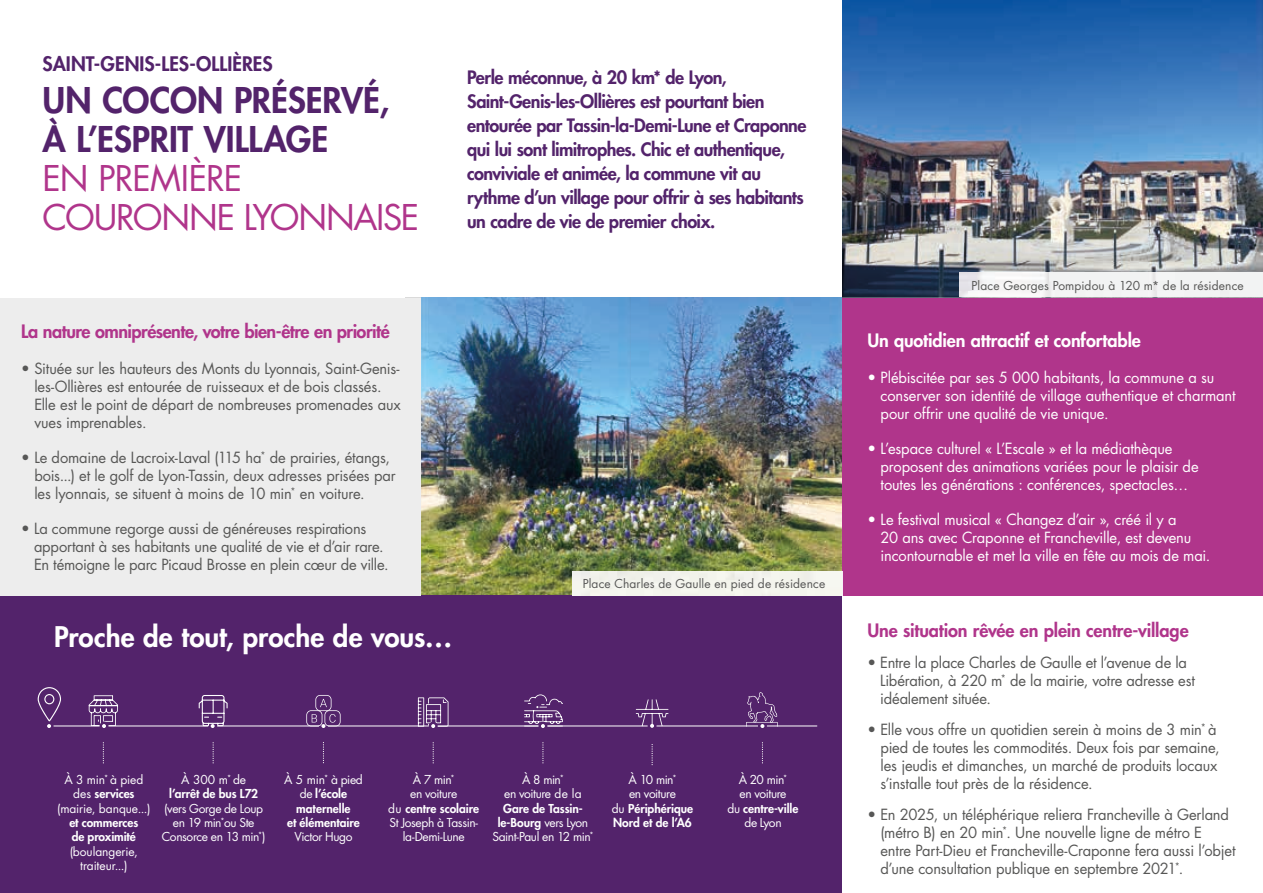
<style>
.page{position:relative;width:1263px;height:893px;background:#fff}
.page>*{position:absolute;margin:0;border:0;box-sizing:border-box;transform-origin:0 0}
.t1{font:800 34.5px/39px "Futura Std";color:#53236b}
.t2{font:34.5px/39px "Futura Std";letter-spacing:-.035em;color:#b0358b}
.t3{font:800 27.6px "Futura Std";color:#fff}
.t4{font:800 19.5px "Futura Std";letter-spacing:.005em;color:#53236b}
.t5{font:800 18px/24px "Futura Std";letter-spacing:-.03em;color:#53236b}
.t6{font:800 18px "Futura Std";letter-spacing:-.02em;color:#b0358b}
.t7{font:800 18px "Futura Std";letter-spacing:-.005em;color:#fff}
.t8{font:15px/18px "Futura Std";letter-spacing:-.01em;color:#575756}
.t9{font:15px/18px "Futura Std";letter-spacing:-.01em;color:#fff}
.t10{font:12px/14.4px "Futura Std";letter-spacing:-.03em;color:#fff;text-align:center}
.t11{font:800 12px/14.4px "Futura Std";letter-spacing:-.005em;color:#fff;text-align:center}
.t12{font:12px "Futura Std";letter-spacing:.01em;color:#575756}
.t13{font:12px/14.4px "Futura Std";letter-spacing:-.01em;color:#fff;text-align:center}
.t14{font:12px/14.4px "Futura Std";letter-spacing:-.005em;color:#fff;text-align:center}
.s1{font-weight:800}
.s2{font-weight:400}
</style>
<div class="page">
<img style="left:842px;top:0;width:421px;height:298px">
<img style="left:421px;top:298px;width:421px;height:297px">
<div style="left:0;top:595px;width:842px;height:298px;background:#53236b"></div>
<svg style="left:323px;top:742px;width:1px;height:21px"></svg>
<svg style="left:762px;top:742px;width:1px;height:21px"></svg>
<svg style="left:213px;top:742px;width:1px;height:21px"></svg>
<svg style="left:652px;top:744px;width:1px;height:21px"></svg>
<svg style="left:103px;top:742px;width:1px;height:21px"></svg>
<svg style="left:542px;top:742px;width:1px;height:21px"></svg>
<hr style="left:47px;top:725px;width:770px;height:1px;background:#fff">
<svg style="left:418px;top:697px;width:30px;height:31px"></svg>
<svg style="left:524px;top:694px;width:39px;height:34px"></svg>
<svg style="left:636px;top:699px;width:32px;height:29px"></svg>
<svg style="left:89px;top:695px;width:29px;height:33px"></svg>
<svg style="left:38px;top:687px;width:23px;height:41px"></svg>
<svg style="left:433px;top:742px;width:1px;height:21px"></svg>
<svg style="left:199px;top:695px;width:29px;height:33px"></svg>
<div style="left:0;top:298px;width:421px;height:297px;background:#ededed"></div>
<div style="left:842px;top:298px;width:421px;height:297px;background:#b0358b"></div>
<hr style="left:0;top:0;width:1px;height:298px;background:#b0358b">
<svg style="left:306px;top:695px;width:35px;height:33px"></svg>
<svg style="left:746px;top:692px;width:32px;height:36px"></svg>
<img style="left:959px;top:273px;width:304px;height:24px">
<div style="left:572px;top:571px;width:270px;height:24px;background:#f3f4ec"></div>
<svg style="left:842px;top:571px;width:1px;height:24px"></svg>
<h3 class="t4" style="left:43px;top:51px;width:231px">SAINT-GENIS-LES-OLLIÈRES</h3>
<h1 class="t1" style="left:43px;top:81px;width:348px">UN COCON PRÉSERVÉ,<br>À L’ESPRIT VILLAGE</h1>
<h1 class="t2" style="left:43px;top:159px;width:378px">EN PREMIÈRE<br>COURONNE LYONNAISE</h1>
<p class="t5" style="left:467px;top:66px;width:341px">Perle méconnue, à 20 km* de Lyon, Saint-Genis-les-Ollières est pourtant bien entourée par Tassin-la-Demi-Lune et Craponne qui lui sont limitrophes. Chic et authentique, conviviale et animée, la commune vit au rythme d’un village pour offrir à ses habitants un cadre de vie de premier choix.</p>
<p class="t6" style="left:21px;top:320px;width:370px">La nature omniprésente, votre bien-être en priorité</p>
<p class="t8" style="left:34px;top:360px;width:368px;text-indent:-13px">• Située sur les hauteurs des Monts du Lyonnais, Saint-Genis&shy;les-Ollières est entourée de ruisseaux et de bois classés.<br>Elle est le point de départ de nombreuses promenades aux vues imprenables.</p>
<p class="t8" style="left:34px;top:449px;width:363px;text-indent:-13px">• Le domaine de Lacroix-Laval (115 ha<sup>*</sup> de prairies, étangs, bois...) et le golf de Lyon-Tassin, deux adresses prisées par les lyonnais, se situent à moins de 10 min<sup>*</sup> en voiture.</p>
<p class="t8" style="left:34px;top:520px;width:356px;text-indent:-13px">• La commune regorge aussi de généreuses respirations apportant à ses habitants une qualité de vie et d’air rare.<br>En témoigne le parc Picaud Brosse en plein cœur de ville.</p>
<h2 class="t3" style="left:54px;top:619px;width:400px">Proche de tout, proche de vous…</h2>
<p class="t12" style="left:583px;top:576px;width:244px">Place Charles de Gaulle en pied de résidence</p>
<p class="t13" style="left:57px;top:772px;width:95px">À 3 min<sup>*</sup> à pied des <span class="s1">services </span>(mairie, banque...)</p>
<p class="t11" style="left:69px;top:815px;width:70px;text-align:left">et commerces de proximité</p>
<p class="t14" style="left:70px;top:844px;width:70px">(boulangerie, traiteur...)</p>
<p class="t11" style="left:169px;top:772px;width:90px"><span class="s2">À 300 m</span><sup>*</sup> <span class="s2">de </span>l’arrêt de bus L72</p>
<p class="t10" style="left:162px;top:801px;width:105px">(vers Gorge de Loup en 19 min<sup>*</sup>ou Ste<br>Consorce en 13 min<sup>*</sup>)</p>
<p class="t11" style="left:284px;top:772px;width:80px"><span class="s2">À 5 min</span><sup>*</sup> <span class="s2">à pied de</span> l’école maternelle<br>et élémentaire</p>
<p class="t10" style="left:294px;top:830px;width:60px">Victor Hugo</p>
<p class="t10" style="left:388px;top:772px;width:92px">À 7 min<sup>*<br></sup>en voiture<br>du <span class="s1">centre scolaire<br></span>St Joseph à Tassin&shy;la-Demi-Lune</p>
<p class="t10" style="left:504px;top:772px;width:79px">À 8 min<sup>*<br></sup>en voiture de la</p>
<p class="t10" style="left:492px;top:801px;width:103px"><span class="s1">Gare de Tassin&shy;le-Bourg</span> vers Lyon<br>Saint-Paul en 12 min<sup>*</sup></p>
<p class="t11" style="left:612px;top:772px;width:83px"><span class="s2">À 10 min</span><sup>*<br></sup><span class="s2">en voiture<br>du</span> Périphérique<br>Nord et de l’A6</p>
<p class="t10" style="left:727px;top:772px;width:72px">À 20 min<sup>*<br></sup>en voiture<br>du <span class="s1">centre-ville </span>de Lyon</p>
<p class="t12" style="left:971px;top:278px;width:274px">Place Georges Pompidou à 120 m* de la résidence</p>
<p class="t7" style="left:867px;top:329px;width:275px">Un quotidien attractif et confortable</p>
<p class="t9" style="left:880px;top:369px;width:357px;text-indent:-13px">• Plébiscitée par ses 5 000 habitants, la commune a su conserver son identité de village authentique et charmant pour offrir une qualité de vie unique.</p>
<p class="t9" style="left:880px;top:440px;width:320px;text-indent:-13px">• L’espace culturel « L’Escale » et la médiathèque proposent des animations variées pour le plaisir de toutes les générations : conférences, spectacles…</p>
<p class="t9" style="left:880px;top:511px;width:331px;text-indent:-13px">• Le festival musical « Changez d’air », créé il y a<br>20 ans avec Craponne et Francheville, est devenu incontournable et met la ville en fête au mois de mai.</p>
<p class="t6" style="left:867px;top:619px;width:323px">Une situation rêvée en plein centre-village</p>
<p class="t8" style="left:880px;top:654px;width:316px;text-indent:-13px">• Entre la place Charles de Gaulle et l’avenue de la<br>Libération, à 220 m<sup>*</sup> de la mairie, votre adresse est idéalement située.</p>
<p class="t8" style="left:880px;top:721px;width:341px;text-indent:-13px">• Elle vous offre un quotidien serein à moins de 3 min<sup>*</sup> à pied de toutes les commodités. Deux fois par semaine, les jeudis et dimanches, un marché de produits locaux s’installe tout près de la résidence.</p>
<p class="t8" style="left:880px;top:805px;width:357px;text-indent:-13px">• En 2025, un téléphérique reliera Francheville à Gerland (métro B) en 20 min<sup>*</sup>. Une nouvelle ligne de métro E entre Part-Dieu et Francheville-Craponne fera aussi l’objet d’une consultation publique en septembre 2021<sup>*</sup>.</p>
</div>
